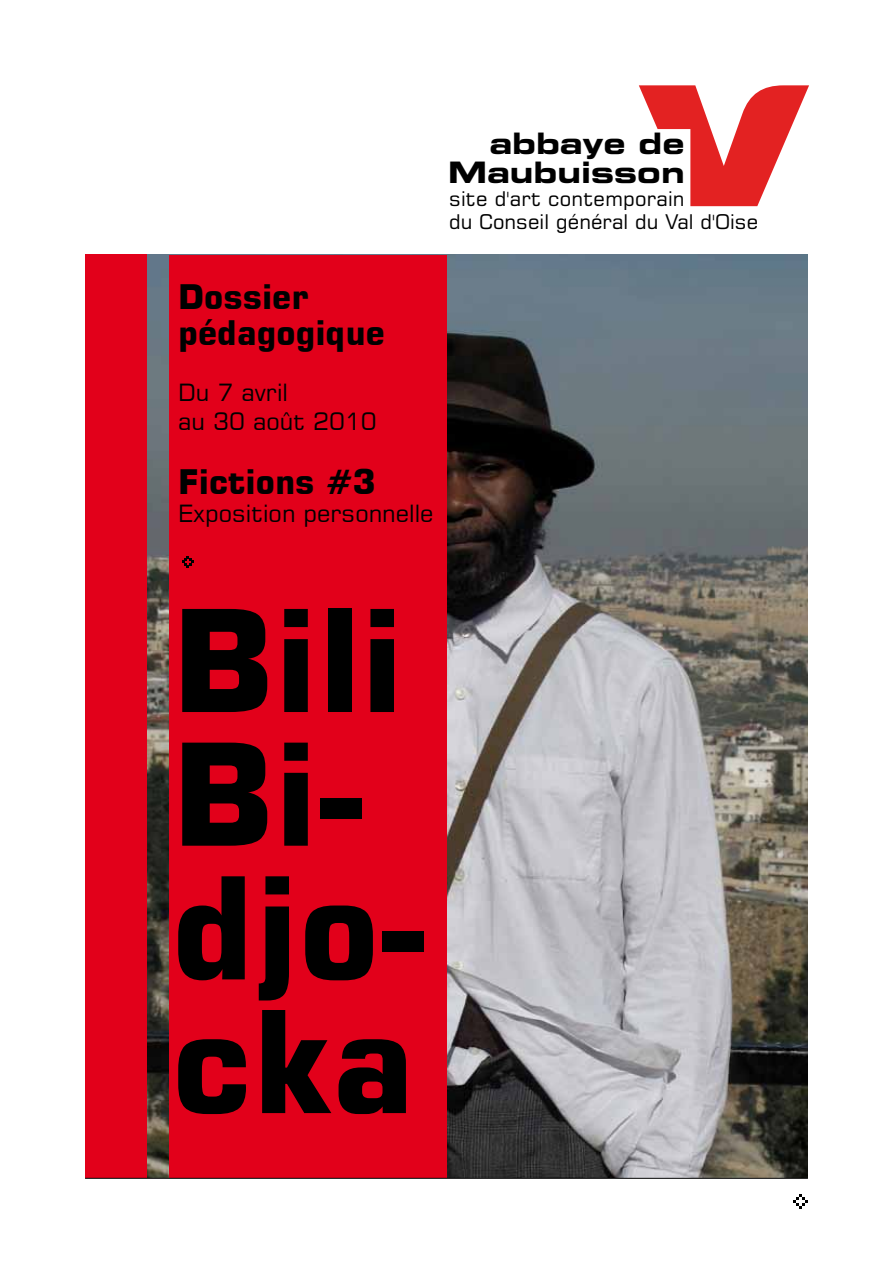
<style>
.page{position:relative;width:893px;height:1263px;background:#fff}
.page>*{position:absolute;margin:0;border:0;box-sizing:border-box;transform-origin:0 0}
.t1{font:700 141.75px/133.6px "Square 721 BT";color:#000}
.t2{font:700 33.75px/36px "Square 721 BT";color:#000}
.t3{font:700 expanded 29.4px/28.2px "Square 721 BT";color:#000;text-align:right}
.t4{font:23.7px/28.3px "Square 721 BT";color:#000}
.t5{font:20.25px/22.6px "Square 721 BT";color:#000}
</style>
<div class="page">
<svg style="left:793px;top:1194px;width:15px;height:14px"></svg>
<svg style="left:639px;top:85px;width:170px;height:121px"></svg>
<div style="left:429px;top:132px;width:259px;height:101px;background:#fff"></div>
<img style="left:147px;top:254px;width:661px;height:924px">
<div style="left:85px;top:254px;width:62px;height:924px;background:#e2001a"></div>
<div style="left:169px;top:255px;width:277px;height:923px;background:#e2001a"></div>
<svg style="left:182px;top:556px;width:12px;height:11px"></svg>
<hr style="left:85px;top:1178px;width:723px;height:1px;background:#000">
<h3 class="t3" style="left:448px;top:130px;width:238px">abbaye de<br>Maubuisson</h3>
<p class="t5" style="left:449px;top:187px;width:311px">site d'art contemporain<br>du Conseil général du Val d'Oise</p>
<h2 class="t2" style="left:178px;top:278px;width:208px">Dossier pédagogique</h2>
<p class="t4" style="left:178px;top:378px;width:200px">Du 7 avril<br>au 30 août 2010</p>
<h2 class="t2" style="left:178px;top:464px;width:199px">Fictions #3</h2>
<p class="t4" style="left:178px;top:499px;width:257px">Exposition personnelle</p>
<h1 class="t1" style="left:172px;top:593px;width:257px">Bili<br>Bi&shy;djo&shy;cka</h1>
</div>
